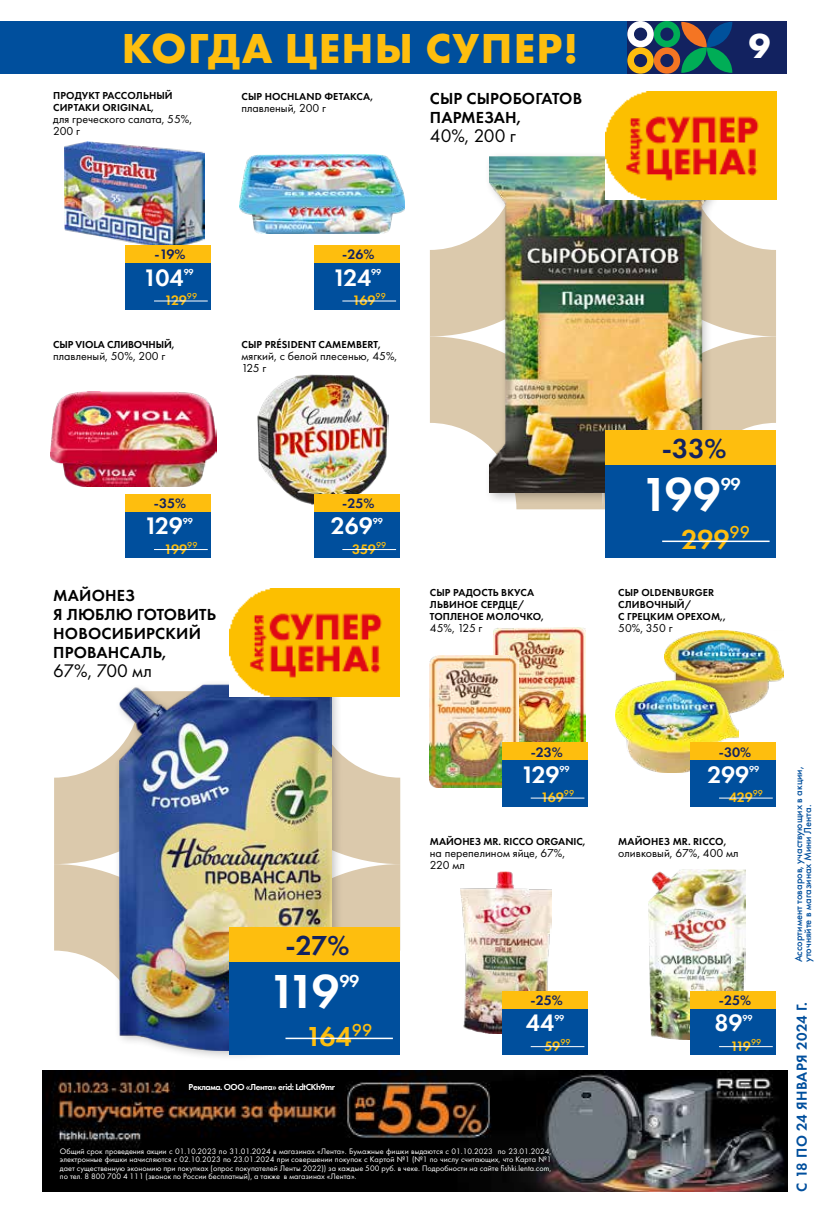
<style>
.page{position:relative;width:830px;height:1212px;background:#fff}
.page>*{position:absolute;margin:0;border:0;box-sizing:border-box;transform-origin:0 0}
.t1{font:600 49.5px "Futura PT";letter-spacing:-.095em;color:#fff}
.t2{font:700 43.5px "Futura PT";letter-spacing:.03em;color:#febe0e}
.t3{font:700 36px "Futura PT";color:#fff}
.t4{font:600 28.5px "Futura PT";letter-spacing:-.01em;color:#febe0e}
.t5{font:600 28.5px "Futura PT";color:#122260}
.t6{font:600 24.75px "Futura PT";letter-spacing:-.025em;color:#fff}
.t7{font:18.9px "Futura PT";color:#000}
.t8{font:600 18px "Futura PT";color:#fff}
.t9{font:600 16.65px/18.9px "Futura PT";letter-spacing:.01em;color:#000}
.t10{font:600 15px "Futura PT";letter-spacing:.02em;color:#004f9d}
.t11{font:600 14.25px "Futura PT";letter-spacing:-.025em;color:#febe0e}
.t12{font:600 14.25px "Futura PT";color:#122260}
.t13{font:12px/12px "Futura PT";color:#000}
.t14{font:600 10.5px/12px "Futura PT";letter-spacing:.01em;color:#000}
.t15{font:500 10.5px/9px "Futura PT";color:#004f9d}
.t16{font:600 10.5px "Futura PT";letter-spacing:-.01em;color:#000}
.t17{font:600 9px "Futura PT";letter-spacing:-.045em;color:#fff}
.t18{font:8.25px/8.2px "Futura PT";color:#fff;text-align:justify}
</style>
<div class="page">
<div style="left:0;top:21px;width:785px;height:53px;background:#004f9d"></div>
<svg style="left:627px;top:21px;width:158px;height:53px;background:#3a515f"></svg>
<svg style="left:54px;top:691px;width:346px;height:346px"></svg>
<div style="left:113px;top:678px;width:230px;height:384px;background:#000;opacity:.25"></div>
<img style="left:120px;top:684px;width:212px;height:366px">
<svg style="left:430px;top:232px;width:345px;height:277px"></svg>
<div style="left:483px;top:151px;width:244px;height:354px;background:#000;opacity:.25"></div>
<img style="left:489px;top:157px;width:226px;height:336px">
<img style="left:605px;top:91px;width:170px;height:109px">
<div style="left:605px;top:430px;width:170px;height:128px;background:#004f9d"></div>
<hr style="left:661px;top:540px;width:108px;height:2px;background:#fff">
<div style="left:605px;top:430px;width:170px;height:34px;background:#febe0e"></div>
<img style="left:229px;top:588px;width:170px;height:109px">
<div style="left:229px;top:927px;width:170px;height:128px;background:#004f9d"></div>
<hr style="left:285px;top:1037px;width:108px;height:2px;background:#fff">
<div style="left:229px;top:927px;width:170px;height:34px;background:#febe0e"></div>
<img style="left:43px;top:1070px;width:744px;height:121px">
<img style="left:664px;top:630px;width:119px;height:82px">
<img style="left:64px;top:142px;width:140px;height:106px">
<div style="left:126px;top:246px;width:85px;height:63px;background:#004f9d"></div>
<div style="left:126px;top:246px;width:85px;height:17px;background:#febe0e"></div>
<hr style="left:154px;top:301px;width:54px;height:1px;background:#fff">
<img style="left:239px;top:155px;width:165px;height:79px">
<div style="left:314px;top:246px;width:85px;height:63px;background:#004f9d"></div>
<div style="left:314px;top:246px;width:85px;height:17px;background:#febe0e"></div>
<hr style="left:342px;top:301px;width:54px;height:1px;background:#fff">
<img style="left:50px;top:391px;width:166px;height:95px">
<div style="left:126px;top:494px;width:85px;height:64px;background:#004f9d"></div>
<div style="left:126px;top:494px;width:85px;height:17px;background:#febe0e"></div>
<hr style="left:154px;top:549px;width:54px;height:1px;background:#fff">
<img style="left:257px;top:374px;width:131px;height:131px">
<div style="left:314px;top:494px;width:85px;height:64px;background:#004f9d"></div>
<div style="left:314px;top:494px;width:85px;height:17px;background:#febe0e"></div>
<hr style="left:342px;top:549px;width:54px;height:1px;background:#fff">
<img style="left:493px;top:628px;width:92px;height:115px">
<img style="left:429px;top:656px;width:89px;height:131px">
<div style="left:502px;top:743px;width:85px;height:63px;background:#004f9d"></div>
<div style="left:502px;top:743px;width:85px;height:17px;background:#febe0e"></div>
<hr style="left:530px;top:798px;width:54px;height:1px;background:#fff">
<img style="left:615px;top:681px;width:123px;height:91px">
<div style="left:690px;top:743px;width:85px;height:63px;background:#004f9d"></div>
<div style="left:690px;top:743px;width:85px;height:17px;background:#febe0e"></div>
<hr style="left:718px;top:798px;width:54px;height:1px;background:#fff">
<img style="left:460px;top:872px;width:91px;height:161px">
<div style="left:502px;top:991px;width:85px;height:64px;background:#004f9d"></div>
<div style="left:502px;top:991px;width:85px;height:17px;background:#febe0e"></div>
<hr style="left:530px;top:1046px;width:54px;height:1px;background:#fff">
<img style="left:648px;top:869px;width:97px;height:170px">
<div style="left:690px;top:991px;width:85px;height:64px;background:#004f9d"></div>
<div style="left:690px;top:991px;width:85px;height:17px;background:#febe0e"></div>
<hr style="left:718px;top:1046px;width:54px;height:1px;background:#fff">
<h2 class="t2" style="left:122px;top:21px;width:458px">КОГДА ЦЕНЫ СУПЕР!</h2>
<h3 class="t3" style="left:748px;top:23px;width:23px">9</h3>
<p class="t14" style="left:53px;top:90px;width:121px">ПРОДУКТ РАССОЛЬНЫЙ<br>СИРТАКИ ORIGINAL,</p>
<h3 class="t13" style="left:53px;top:113px;width:140px">для греческого салата, 55%,<br>200 г</h3>
<p class="t14" style="left:241px;top:91px;width:133px">СЫР HOCHLAND ФЕТАКСА,</p>
<h3 class="t13" style="left:241px;top:102px;width:86px">плавленый, 200 г</h3>
<h3 class="t9" style="left:430px;top:88px;width:154px">СЫР СЫРОБОГАТОВ<br>ПАРМЕЗАН,</h3>
<h3 class="t7" style="left:429px;top:124px;width:88px">40%, 200 г</h3>
<h3 class="t12" style="left:154px;top:246px;width:33px">-19%</h3>
<h3 class="t11" style="left:164px;top:291px;width:34px">129<sup>99</sup></h3>
<h3 class="t6" style="left:143px;top:262px;width:42px">104</h3>
<p class="t17" style="left:184px;top:267px;width:11px">99</p>
<h3 class="t12" style="left:342px;top:246px;width:34px">-26%</h3>
<h3 class="t11" style="left:352px;top:291px;width:35px">169<sup>99</sup></h3>
<h3 class="t6" style="left:332px;top:262px;width:40px">124</h3>
<p class="t17" style="left:371px;top:267px;width:11px">99</p>
<p class="t16" style="left:53px;top:338px;width:123px">СЫР VIOLA СЛИВОЧНЫЙ,</p>
<h3 class="t13" style="left:53px;top:350px;width:114px">плавленый, 50%, 200 г</h3>
<p class="t14" style="left:241px;top:338px;width:141px">СЫР PRÉSIDENT CAMEMBERT,</p>
<h3 class="t13" style="left:241px;top:350px;width:157px">мягкий, с белой плесенью, 45%,<br>125 г</h3>
<h3 class="t12" style="left:154px;top:494px;width:34px">-35%</h3>
<h3 class="t11" style="left:164px;top:540px;width:35px">199<sup>99</sup></h3>
<h3 class="t6" style="left:144px;top:511px;width:40px">129</h3>
<p class="t17" style="left:183px;top:515px;width:11px">99</p>
<h3 class="t9" style="left:53px;top:586px;width:164px">МАЙОНЕЗ<br>Я ЛЮБЛЮ ГОТОВИТЬ<br>НОВОСИБИРСКИЙ<br>ПРОВАНСАЛЬ,</h3>
<h3 class="t7" style="left:53px;top:659px;width:100px">67%, 700 мл</h3>
<h3 class="t12" style="left:342px;top:494px;width:34px">-25%</h3>
<h3 class="t11" style="left:352px;top:540px;width:36px">359<sup>99</sup></h3>
<h3 class="t6" style="left:330px;top:511px;width:44px">269</h3>
<p class="t17" style="left:373px;top:515px;width:11px">99</p>
<h3 class="t5" style="left:285px;top:928px;width:65px">-27%</h3>
<h1 class="t1" style="left:269px;top:960px;width:72px">119</h1>
<h3 class="t8" style="left:339px;top:969px;width:21px">99</h3>
<h3 class="t4" style="left:306px;top:1019px;width:68px">164<sup>99</sup></h3>
<p class="t17" style="left:188px;top:1081px;width:148px">Реклама. ООО «Лента» erid: LdtCKh9mr</p>
<p class="t14" style="left:430px;top:587px;width:115px">СЫР РАДОСТЬ ВКУСА<br>ЛЬВИНОЕ СЕРДЦЕ/<br>ТОПЛЕНОЕ МОЛОЧКО,</p>
<h3 class="t13" style="left:429px;top:622px;width:54px">45%, 125 г</h3>
<h3 class="t12" style="left:530px;top:743px;width:34px">-23%</h3>
<h3 class="t11" style="left:540px;top:788px;width:35px">169<sup>99</sup></h3>
<h3 class="t6" style="left:520px;top:759px;width:40px">129</h3>
<p class="t17" style="left:559px;top:764px;width:11px">99</p>
<p class="t14" style="left:430px;top:835px;width:157px">МАЙОНЕЗ MR. RICCO ORGANIC,</p>
<h3 class="t13" style="left:429px;top:847px;width:137px">на перепелином яйце, 67%,<br>220 мл</h3>
<h3 class="t12" style="left:530px;top:991px;width:34px">-25%</h3>
<h3 class="t11" style="left:544px;top:1037px;width:28px">59<sup>99</sup></h3>
<h3 class="t6" style="left:525px;top:1008px;width:30px">44</h3>
<p class="t17" style="left:554px;top:1012px;width:11px">99</p>
<p class="t18" style="left:60px;top:1147px;width:493px">Общий срок проведения акции с 01.10.2023 по 31.01.2024 в магазинах «Лента». Бумажные фишки выдаются с 01.10.2023 по 23.01.2024, электронные фишки начисляются с 02.10.2023 по 23.01.2024 при совершении покупок с Картой №1 (№1 по числу считающих, что Карта №1 дает существенную экономию при покупках (опрос покупателей Ленты 2022)) за каждые 500 руб. в чеке. Подробности на сайте fishki.lenta.com, по тел. 8 800 700 4 111 (звонок по России бесплатный), а также в магазинах «Лента».</p>
<h3 class="t5" style="left:661px;top:431px;width:66px">-33%</h3>
<h1 class="t1" style="left:640px;top:463px;width:81px">199</h1>
<h3 class="t8" style="left:720px;top:472px;width:21px">99</h3>
<h3 class="t4" style="left:681px;top:522px;width:70px">299<sup>99</sup></h3>
<p class="t14" style="left:618px;top:587px;width:109px">СЫР OLDENBURGER<br>СЛИВОЧНЫЙ/<br>С ГРЕЦКИМ ОРЕХОМ,,</p>
<h3 class="t13" style="left:618px;top:622px;width:56px">50%, 350 г</h3>
<h3 class="t12" style="left:718px;top:743px;width:34px">-30%</h3>
<h3 class="t11" style="left:728px;top:788px;width:36px">429<sup>99</sup></h3>
<h3 class="t6" style="left:707px;top:759px;width:43px">299</h3>
<p class="t17" style="left:749px;top:764px;width:11px">99</p>
<p class="t14" style="left:618px;top:835px;width:110px">МАЙОНЕЗ MR. RICCO,</p>
<h3 class="t13" style="left:618px;top:847px;width:122px">оливковый, 67%, 400 мл</h3>
<h3 class="t12" style="left:718px;top:991px;width:34px">-25%</h3>
<h3 class="t11" style="left:730px;top:1037px;width:32px">119<sup>99</sup></h3>
<h3 class="t6" style="left:714px;top:1008px;width:30px">89</h3>
<p class="t17" style="left:742px;top:1012px;width:11px">99</p>
<p class="t15" style="left:793px;top:962px;width:197px;rotate:-90deg">Ассортимент товаров, участвующих в акции, уточняйте в магазинах Мини Лента.</p>
<h3 class="t10" style="left:791px;top:1191px;width:191px;rotate:-90deg">С 18 ПО 24 ЯНВАРЯ 2024 Г.</h3>
</div>
